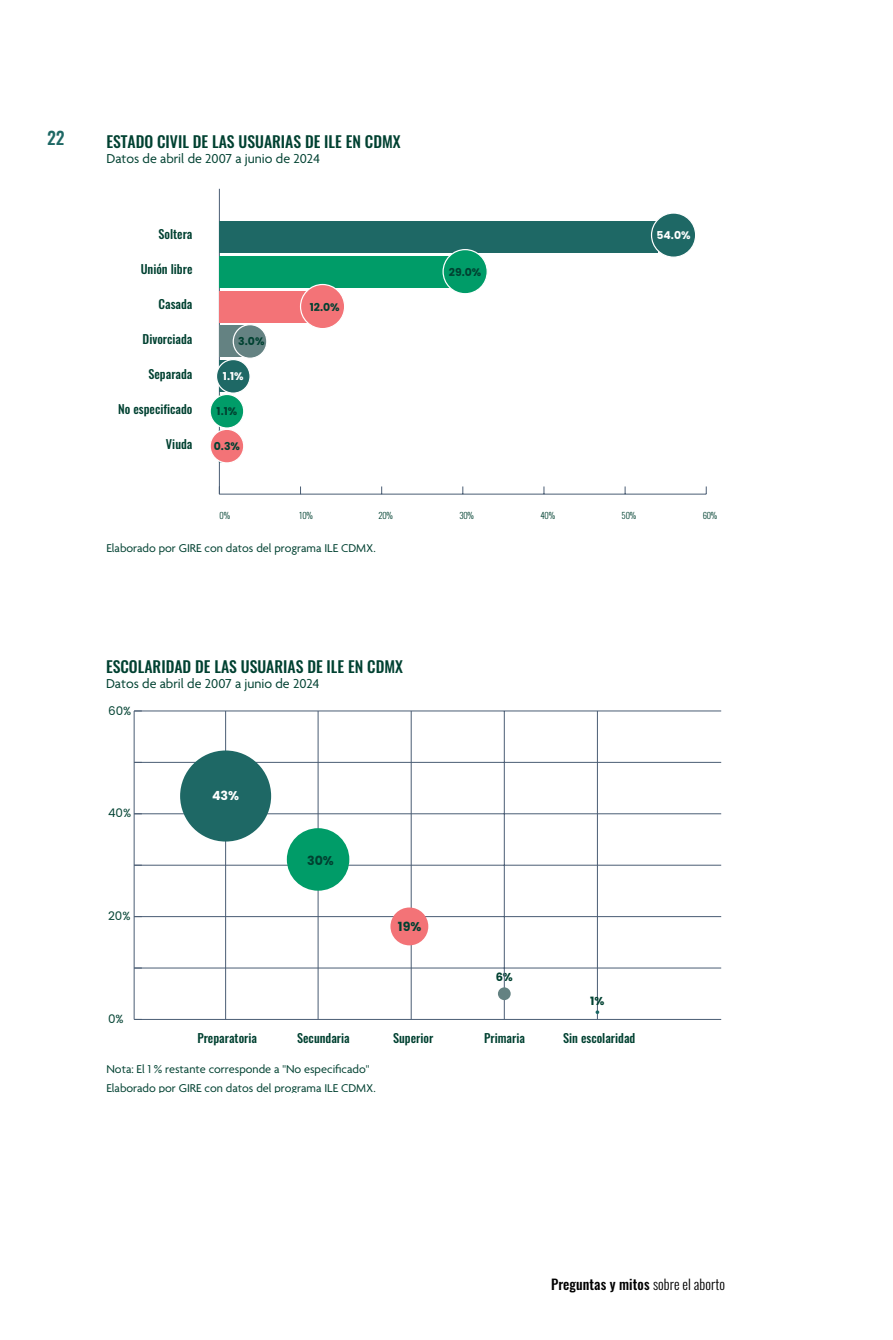
<style>
.page{position:relative;width:893px;height:1340px;background:#fff}
.page>*{position:absolute;margin:0;border:0;box-sizing:border-box;transform-origin:0 0}
.t1{font:500 17.5px "Oswald";color:#1e6865}
.t2{font:500 15.75px "Oswald";color:#004131}
.t3{font:14px "Agenda";color:#004131}
.t4{font:500 14px "Oswald";letter-spacing:.005em;color:#000}
.t5{font:700 12.6px "Poppins";color:#004131}
.t6{font:700 12.6px "Poppins";color:#fff}
.t7{font:12.25px "Agenda";color:#004131}
.t8{font:500 12.25px "Oswald";color:#004131}
.t9{font:11.9px "Poppins";color:#004131}
.t10{font:700 11.38px "Poppins";color:#004131}
.t11{font:700 10.85px "Poppins";color:#004131}
.t12{font:700 10.85px "Poppins";color:#fff}
.t13{font:300 8.75px "Oswald";letter-spacing:-.025em;color:#004131}
.s1{font-weight:300}
</style>
<div class="page">
<hr style="left:134px;top:1019px;width:587px;height:1px;background:#4a5d74">
<hr style="left:134px;top:711px;width:1px;height:308px;background:#4a5d74">
<hr style="left:225px;top:711px;width:1px;height:308px;background:#4a5d74">
<hr style="left:318px;top:711px;width:1px;height:308px;background:#4a5d74">
<hr style="left:411px;top:711px;width:1px;height:308px;background:#4a5d74">
<hr style="left:597px;top:711px;width:1px;height:308px;background:#4a5d74">
<svg style="left:596px;top:1010px;width:3px;height:4px"></svg>
<hr style="left:504px;top:711px;width:1px;height:308px;background:#4a5d74">
<hr style="left:134px;top:865px;width:587px;height:1px;background:#4a5d74">
<hr style="left:134px;top:916px;width:587px;height:1px;background:#4a5d74">
<hr style="left:134px;top:967px;width:587px;height:1px;background:#4a5d74">
<hr style="left:134px;top:813px;width:587px;height:1px;background:#4a5d74">
<hr style="left:134px;top:762px;width:587px;height:1px;background:#4a5d74">
<hr style="left:134px;top:710px;width:587px;height:1px;background:#4a5d74">
<div style="left:180px;top:750px;width:91px;height:91px;background:#1e6865;border-radius:50%"></div>
<div style="left:287px;top:828px;width:62px;height:62px;background:#009c68;border-radius:50%"></div>
<div style="left:390px;top:907px;width:38px;height:38px;background:#f37377;border-radius:50%"></div>
<div style="left:498px;top:987px;width:13px;height:13px;background:#648282;border-radius:50%"></div>
<hr style="left:219px;top:494px;width:487px;height:1px;background:#4a5d74">
<hr style="left:219px;top:189px;width:1px;height:305px;background:#4a5d74">
<hr style="left:219px;top:430px;width:3px;height:32px;background:#1e6865">
<svg style="left:219px;top:360px;width:7px;height:32px"></svg>
<div style="left:219px;top:326px;width:25px;height:31px;background:#648282"></div>
<div style="left:219px;top:291px;width:94px;height:31px;background:#f37377"></div>
<div style="left:219px;top:256px;width:236px;height:31px;background:#009c68"></div>
<div style="left:219px;top:221px;width:439px;height:31px;background:#1e6865"></div>
<div style="left:651px;top:213px;width:45px;height:44px;background:#1e6865;border-radius:50%"></div>
<div style="left:651px;top:212px;width:45px;height:46px;border:1px solid #fff;border-radius:50%"></div>
<div style="left:443px;top:250px;width:44px;height:44px;background:#009c68;border-radius:50%"></div>
<div style="left:442px;top:249px;width:46px;height:45px;border:1px solid #fff;border-radius:50%"></div>
<div style="left:301px;top:284px;width:44px;height:44px;background:#f37377;border-radius:50%"></div>
<div style="left:300px;top:284px;width:45px;height:45px;border:1px solid #fff;border-radius:50%"></div>
<div style="left:233px;top:325px;width:34px;height:33px;background:#648282;border-radius:50%"></div>
<div style="left:233px;top:324px;width:34px;height:35px;border:1px solid #fff;border-radius:50%"></div>
<div style="left:216px;top:359px;width:34px;height:34px;background:#1e6865;border-radius:50%"></div>
<div style="left:216px;top:359px;width:35px;height:35px;border:1px solid #fff;border-radius:50%"></div>
<div style="left:210px;top:394px;width:34px;height:34px;background:#009c68;border-radius:50%"></div>
<div style="left:210px;top:394px;width:34px;height:34px;border:1px solid #fff;border-radius:50%"></div>
<div style="left:210px;top:429px;width:34px;height:34px;background:#f37377;border-radius:50%"></div>
<div style="left:210px;top:429px;width:34px;height:34px;border:1px solid #fff;border-radius:50%"></div>
<h1 class="t1" style="left:47px;top:126px;width:19px">22</h1>
<p class="t2" style="left:106px;top:130px;width:296px">ESTADO CIVIL DE LAS USUARIAS DE ILE EN CDMX</p>
<p class="t3" style="left:106px;top:151px;width:215px">Datos de abril de 2007 a junio de 2024</p>
<p class="t8" style="left:158px;top:225px;width:36px">Soltera</p>
<p class="t8" style="left:141px;top:260px;width:53px">Unión libre</p>
<p class="t8" style="left:159px;top:295px;width:35px">Casada</p>
<p class="t8" style="left:143px;top:330px;width:51px">Divorciada</p>
<p class="t8" style="left:148px;top:365px;width:46px">Separada</p>
<p class="t8" style="left:118px;top:400px;width:76px">No especificado</p>
<p class="t8" style="left:166px;top:435px;width:28px">Viuda</p>
<p class="t11" style="left:238px;top:335px;width:28px">3.0%</p>
<p class="t12" style="left:223px;top:370px;width:22px">1.1%</p>
<p class="t11" style="left:217px;top:405px;width:22px">1.1%</p>
<p class="t11" style="left:214px;top:440px;width:28px">0.3%</p>
<p class="t11" style="left:310px;top:300px;width:31px">12.0%</p>
<p class="t11" style="left:449px;top:266px;width:34px">29.0%</p>
<p class="t12" style="left:657px;top:229px;width:35px">54.0%</p>
<p class="t13" style="left:220px;top:509px;width:12px">0%</p>
<p class="t13" style="left:299px;top:509px;width:16px">10%</p>
<p class="t13" style="left:379px;top:509px;width:16px">20%</p>
<p class="t13" style="left:460px;top:509px;width:16px">30%</p>
<p class="t13" style="left:540px;top:509px;width:16px">40%</p>
<p class="t13" style="left:622px;top:509px;width:16px">50%</p>
<p class="t13" style="left:703px;top:509px;width:16px">60%</p>
<p class="t7" style="left:106px;top:542px;width:271px">Elaborado por GIRE con datos del programa ILE CDMX.</p>
<p class="t2" style="left:106px;top:655px;width:298px">ESCOLARIDAD DE LAS USUARIAS DE ILE EN CDMX</p>
<p class="t3" style="left:106px;top:676px;width:215px">Datos de abril de 2007 a junio de 2024</p>
<p class="t9" style="left:108px;top:702px;width:25px">60%</p>
<p class="t9" style="left:108px;top:805px;width:25px">40%</p>
<p class="t9" style="left:108px;top:908px;width:24px">20%</p>
<p class="t9" style="left:108px;top:1011px;width:17px">0%</p>
<p class="t6" style="left:212px;top:788px;width:29px">43%</p>
<p class="t5" style="left:307px;top:853px;width:28px">30%</p>
<p class="t5" style="left:398px;top:919px;width:25px">19%</p>
<p class="t10" style="left:496px;top:970px;width:19px">6%</p>
<p class="t10" style="left:590px;top:993px;width:16px">1%</p>
<p class="t8" style="left:197px;top:1029px;width:61px">Preparatoria</p>
<p class="t8" style="left:297px;top:1029px;width:54px">Secundaria</p>
<p class="t8" style="left:393px;top:1029px;width:42px">Superior</p>
<p class="t8" style="left:484px;top:1029px;width:42px">Primaria</p>
<p class="t8" style="left:563px;top:1029px;width:74px">Sin escolaridad</p>
<p class="t7" style="left:106px;top:1062px;width:265px">Nota: El 1 % restante corresponde a "No especificado"</p>
<p class="t7" style="left:106px;top:1081px;width:271px">Elaborado por GIRE con datos del programa ILE CDMX.</p>
<p class="t4" style="left:551px;top:1274px;width:175px">Preguntas y mitos <span class="s1">sobre el aborto</span></p>
</div>
